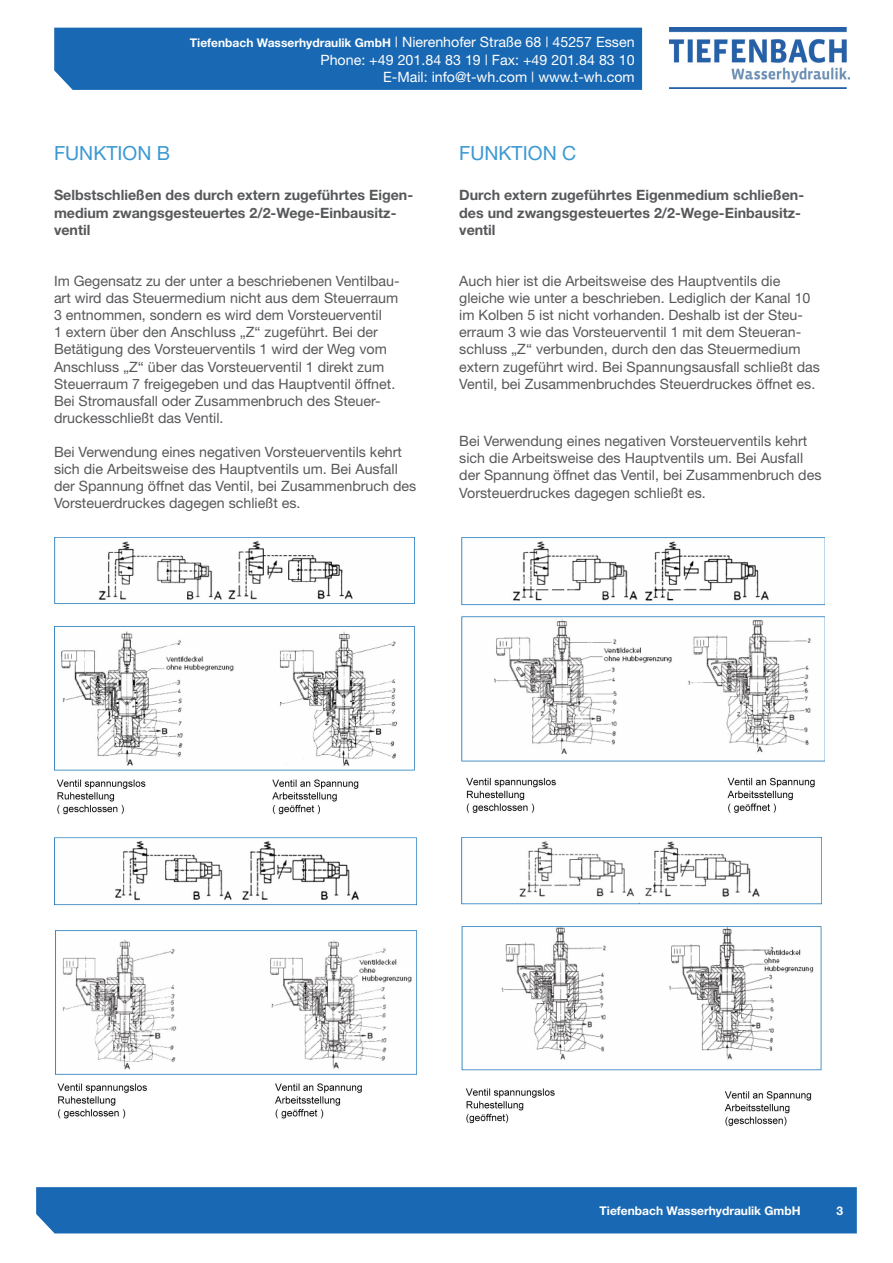
<style>
.page{position:relative;width:893px;height:1263px;background:#fff}
.page>*{position:absolute;margin:0;border:0;box-sizing:border-box;transform-origin:0 0}
.t1{font:19.5px "Helvetica Neue";color:#3b98d3}
.t2{font:14.25px/17.1px "Helvetica Neue";color:#57585a}
.t3{font:700 14.25px/17.1px "Helvetica Neue";color:#57585a}
.t4{font:14.25px/17.1px "Helvetica Neue";color:#fff;text-align:right}
.t5{font:700 12px "Helvetica Neue";color:#fff}
.s1{font-weight:700;font-size:12px}
</style>
<div class="page">
<div style="left:54px;top:28px;width:588px;height:62px;background:#1968b3"></div>
<div style="left:36px;top:1187px;width:821px;height:46px;background:#1968b3"></div>
<img style="left:669px;top:28px;width:181px;height:60px">
<img style="left:54px;top:538px;width:360px;height:277px">
<img style="left:54px;top:838px;width:362px;height:281px">
<img style="left:461px;top:538px;width:363px;height:276px">
<img style="left:461px;top:838px;width:361px;height:289px">
<p class="t4" style="left:190px;top:34px;width:446px"><span class="s1">Tiefenbach Wasserhydraulik GmbH</span> | Nierenhofer Straße 68 | 45257 Essen<br>Phone: +49 201.84 83 19 | Fax: +49 201.84 83 10<br>E-Mail: info@t-wh.com | www.t-wh.com</p>
<p class="t1" style="left:54px;top:141px;width:118px">FUNKTION B</p>
<p class="t3" style="left:54px;top:187px;width:361px">Selbstschließen des durch extern zugeführtes Eigen&shy;medium zwangsgesteuertes 2/2-Wege-Einbausitz&shy;ventil</p>
<p class="t2" style="left:54px;top:272px;width:347px">Im Gegensatz zu der unter a beschriebenen Ventilbau&shy;art wird das Steuermedium nicht aus dem Steuerraum 3 entnommen, sondern es wird dem Vorsteuerventil<br>1 extern über den Anschluss „Z“ zugeführt. Bei der Betätigung des Vorsteuerventils 1 wird der Weg vom Anschluss „Z“ über das Vorsteuerventil 1 direkt zum Steuerraum 7 freigegeben und das Hauptventil öffnet.<br>Bei Stromausfall oder Zusammenbruch des Steuer&shy;druckesschließt das Ventil.</p>
<p class="t2" style="left:54px;top:443px;width:364px">Bei Verwendung eines negativen Vorsteuerventils kehrt sich die Arbeitsweise des Hauptventils um. Bei Ausfall der Spannung öffnet das Ventil, bei Zusammenbruch des Vorsteuerdruckes dagegen schließt es.</p>
<p class="t1" style="left:459px;top:141px;width:118px">FUNKTION C</p>
<p class="t3" style="left:459px;top:187px;width:346px">Durch extern zugeführtes Eigenmedium schließen&shy;des und zwangsgesteuertes 2/2-Wege-Einbausitz&shy;ventil</p>
<p class="t2" style="left:459px;top:272px;width:362px">Auch hier ist die Arbeitsweise des Hauptventils die gleiche wie unter a beschrieben. Lediglich der Kanal 10 im Kolben 5 ist nicht vorhanden. Deshalb ist der Steu&shy;erraum 3 wie das Vorsteuerventil 1 mit dem Steueran&shy;schluss „Z“ verbunden, durch den das Steuermedium extern zugeführt wird. Bei Spannungsausfall schließt das Ventil, bei Zusammenbruchdes Steuerdruckes öffnet es.</p>
<p class="t2" style="left:459px;top:432px;width:364px">Bei Verwendung eines negativen Vorsteuerventils kehrt sich die Arbeitsweise des Hauptventils um. Bei Ausfall der Spannung öffnet das Ventil, bei Zusammenbruch des Vorsteuerdruckes dagegen schließt es.</p>
<p class="t5" style="left:600px;top:1203px;width:203px">Tiefenbach Wasserhydraulik GmbH</p>
<p class="t5" style="left:836px;top:1203px;width:8px">3</p>
</div>
